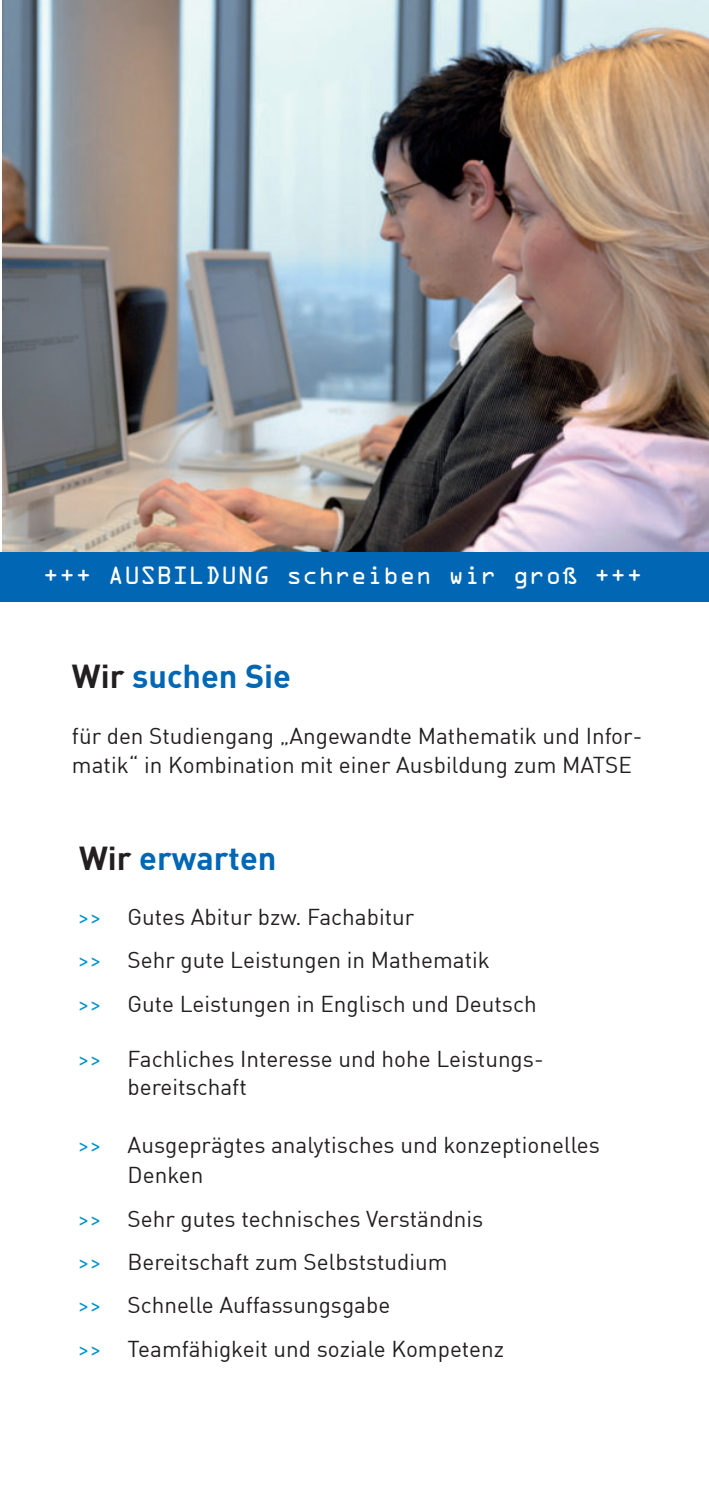
<style>
.page{position:relative;width:709px;height:1489px;background:#fff}
.page>*{position:absolute;margin:0;border:0;box-sizing:border-box;transform-origin:0 0}
.t1{font:700 32.5px "DIN";color:#0166b3}
.t2{font:22.5px/27.5px "DIN";color:#231f20}
.t3{font:22.5px "OCRA Std";color:#fff}
.s1{color:#231f20}
.s2{color:#0094c9}
</style>
<div class="page">
<img style="left:3px;top:0;width:706px;height:551px">
<div style="left:0;top:552px;width:709px;height:50px;background:#0166b3"></div>
<p class="t3" style="left:43px;top:563px;width:601px">+++ AUSBILDUNG schreiben wir groß +++</p>
<h2 class="t1" style="left:72px;top:659px;width:221px"><span class="s1">Wir</span> suchen Sie</h2>
<p class="t2" style="left:72px;top:723px;width:572px;line-height:28.2px">für den Studiengang „Angewandte Mathematik und Infor&shy;matik“ in Kombination mit einer Ausbildung zum MATSE</p>
<h2 class="t1" style="left:79px;top:841px;width:199px"><span class="s1">Wir</span> erwarten</h2>
<p class="t2" style="left:78px;top:903px;width:338px"><span class="s2">&gt;&gt;</span> Gutes Abitur bzw. Fachabitur</p>
<p class="t2" style="left:78px;top:946px;width:413px"><span class="s2">&gt;&gt;</span> Sehr gute Leistungen in Mathematik</p>
<p class="t2" style="left:78px;top:990px;width:460px"><span class="s2">&gt;&gt;</span> Gute Leistungen in Englisch und Deutsch</p>
<p class="t2" style="left:128px;top:1046px;width:417px;text-indent:-50px"><span class="s2">&gt;&gt;</span> Fachliches Interesse und hohe Leistungs&shy;bereitschaft</p>
<p class="t2" style="left:128px;top:1130px;width:474px;line-height:30px;text-indent:-50px"><span class="s2">&gt;&gt;</span> Ausgeprägtes analytisches und konzeptionelles<br>Denken</p>
<p class="t2" style="left:78px;top:1205px;width:407px"><span class="s2">&gt;&gt;</span> Sehr gutes technisches Verständnis</p>
<p class="t2" style="left:78px;top:1248px;width:371px"><span class="s2">&gt;&gt;</span> Bereitschaft zum Selbststudium</p>
<p class="t2" style="left:78px;top:1292px;width:314px"><span class="s2">&gt;&gt;</span> Schnelle Auffassungsgabe</p>
<p class="t2" style="left:78px;top:1335px;width:427px"><span class="s2">&gt;&gt;</span> Teamfähigkeit und soziale Kompetenz</p>
</div>
